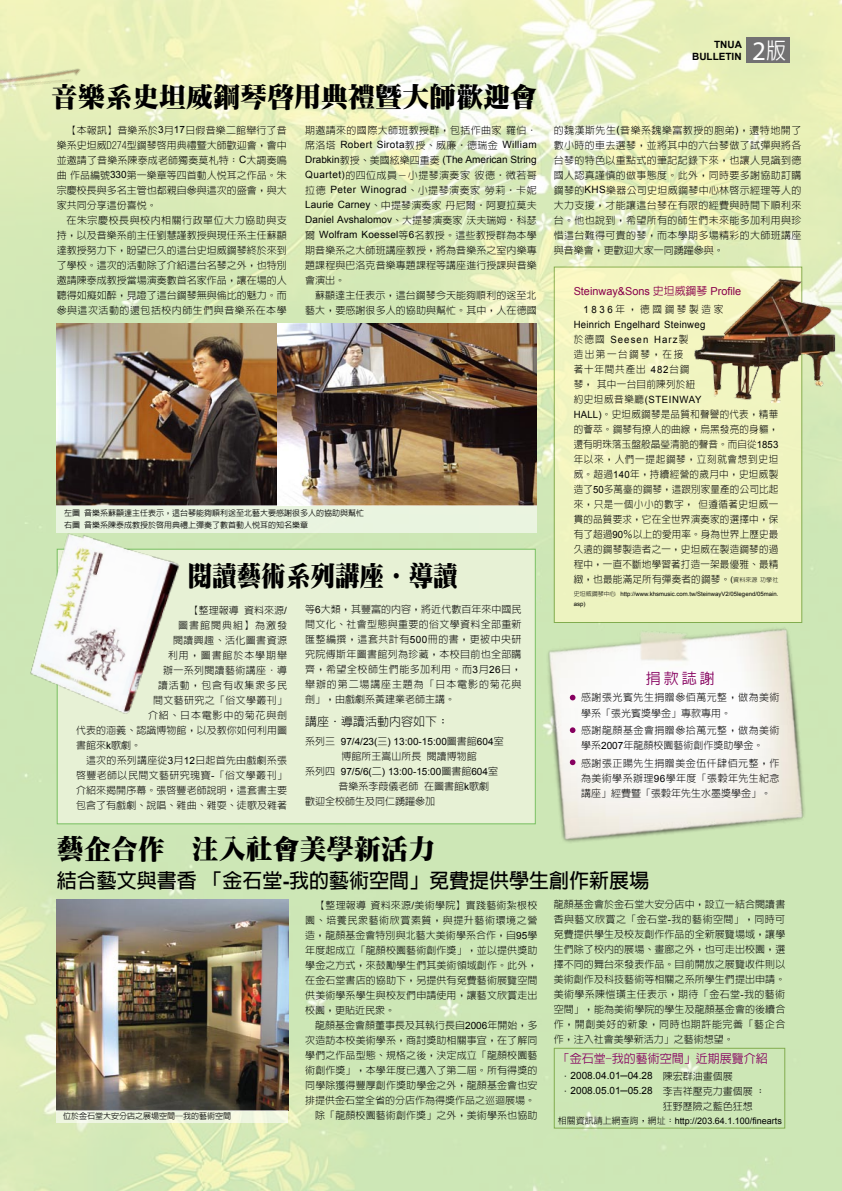
<style>
.page{position:relative;width:842px;height:1191px;background:#fff}
.page>*{position:absolute;margin:0;border:0;box-sizing:border-box;transform-origin:0 0}
.t1{font:900 27px "AR Ming B5";color:#000}
.t2{font:900 27px "AR Ming B5";color:#000;scale:.91 1}
.t3{font:27px "Myriad Pro";color:#fff}
.t4{font:700 20px "AR Hei B5";color:#000}
.t5{font:500 15px "AR Hei B5";color:#86005f}
.t6{font:500 12px "AR Hei B5";color:#86005f}
.t7{font:300 12px "AR Hei B5";color:#000}
.t8{font:11px "Arial";color:#89004b}
.t9{font:300 10px/15px "AR Hei B5";letter-spacing:.01em;color:#000;text-align:justify}
.t10{font:300 10px/15px "AR Hei B5";letter-spacing:.01em;color:#000;text-align:justify;scale:.96 1}
.t11{font:10px/15px "Arial";letter-spacing:.005em;color:#000}
.t12{font:300 10px/15px "AR Hei B5";letter-spacing:.045em;color:#000}
.t13{font:300 10px "AR Hei B5";letter-spacing:.035em;color:#000}
.t14{font:10px/15px "Arial";letter-spacing:.025em;color:#000;scale:.96 1}
.t15{font:300 10px/15px "AR Hei B5";letter-spacing:.085em;color:#000;scale:.96 1}
.t16{font:300 10px "AR Hei B5";letter-spacing:.04em;color:#000}
.t17{font:10px "Arial";letter-spacing:.06em;color:#000;scale:.96 1}
.t18{font:300 10px "AR Hei B5";letter-spacing:.28em;color:#000;scale:.96 1}
.t19{font:300 10px "AR Hei B5";letter-spacing:.075em;color:#000}
.t20{font:700 10px/12px "Arial";color:#000;text-align:right}
.t21{font:300 10px "AR Hei B5";letter-spacing:.08em;color:#000}
.t22{font:300 10px "AR Hei B5";letter-spacing:.09em;color:#000}
.t23{font:300 10px "AR Hei B5";letter-spacing:.1em;color:#000}
.t24{font:9px "Arial";color:#000}
.t25{font:500 8px/12.4px "AR Hei B5";color:#000}
.t26{font:6px/10px "Arial";color:#000}
.s1{font-family:"Arial";font-weight:400}
.s2{font-family:"AR Hei B5";font-weight:300}
.s3{font-family:"AR Hei B5";font-weight:500;font-size:22.4px}
.s4{font-family:"AR Hei B5";font-weight:500}
.s5{font-family:"Arial";font-weight:400;font-size:8px}
.s6{font-family:"Arial"}
</style>
<div class="page">
<img style="left:0;top:0;width:842px;height:1191px">
<img style="left:0;top:0;width:142px;height:284px">
<img style="left:57px;top:899px;width:231px;height:211px">
<img style="left:57px;top:323px;width:480px;height:182px">
<div style="left:554px;top:267px;width:248px;height:355px;background:#eff4c0"></div>
<img style="left:675px;top:271px;width:167px;height:131px">
<div style="left:57px;top:505px;width:480px;height:28px;background:#e9f4e0"></div>
<img style="left:540px;top:618px;width:273px;height:242px">
<div style="left:57px;top:1110px;width:231px;height:13px;background:#eef6e0"></div>
<div style="left:747px;top:37px;width:43px;height:26px;background:#727172"></div>
<div style="left:57px;top:549px;width:478px;height:275px;background:#e7f1d5"></div>
<img style="left:22px;top:525px;width:162px;height:195px">
<svg style="left:570px;top:694px;width:5px;height:6px"></svg>
<svg style="left:570px;top:727px;width:5px;height:6px"></svg>
<svg style="left:570px;top:759px;width:5px;height:6px"></svg>
<h1 class="t1" style="left:51px;top:84px;width:488px">音樂系史坦威鋼琴啟用典禮暨大師歡迎會</h1>
<p class="t9" style="left:57px;top:122px;width:232px;text-indent:10px">【本報訊】音樂系於<span class="s1">3</span>月<span class="s1">17</span>日假音樂二館舉行了音樂系史坦威D274型鋼琴啟用典禮暨大師歡迎會，會中並邀請了音樂系陳泰成老師獨奏莫札特：<span class="s1">C</span>大調奏鳴曲作品編號<span class="s1">330</span>第一樂章等四首動人悅耳之作品。朱宗慶校長與多名主管也都親自參與這次的盛會，與大家共同分享這份喜悅。</p>
<p class="t9" style="left:57px;top:212px;width:232px;text-indent:10px">在朱宗慶校長與校內相關行政單位大力協助與支持，以及音樂系前主任劉慧謹教授與現任系主任蘇顯達教授努力下，盼望已久的這台史坦威鋼琴終於來到了學校。這次的活動除了介紹這台名琴之外，也特別邀請陳泰成教授當場演奏數首名家作品，讓在場的人聽得如癡如醉，見證了這台鋼琴無與倫比的魅力。而參與這次活動的還包括校內師生們與音樂系在本學</p>
<p class="t13" style="left:305px;top:125px;width:233px">期邀請來的國際大師班教授群，包括作曲家羅伯．</p>
<p class="t11" style="left:305px;top:137px;width:233px"><span class="s2">席洛塔</span> Robert Sirota<span class="s2">教授、威廉‧德瑞金</span> William<br>Drabkin<span class="s2">教授、美國絃樂四重奏</span> (The American String</p>
<p class="t9" style="left:305px;top:167px;width:233px"><span class="s1">Quartet)</span>的四位成員－小提琴演奏家彼德‧微若哥拉德 <span class="s1">Peter Winograd</span>、小提琴演奏家勞莉‧卡妮<span class="s1">Laurie Carney</span>、中提琴演奏家丹尼爾‧阿夏拉莫夫</p>
<p class="t11" style="left:305px;top:212px;width:233px">Daniel Avshalomov<span class="s2">、大提琴演奏家沃夫瑞姆‧科瑟爾</span> Wolfram Koessel<span class="s2">等</span>6<span class="s2">名教授。這些教授群為本學</span></p>
<p class="t9" style="left:305px;top:242px;width:233px">期音樂系之大師班講座教授，將為音樂系之室內樂專題課程與巴洛克音樂專題課程等講座進行授課與音樂會演出。</p>
<p class="t9" style="left:305px;top:287px;width:233px;text-align:right">蘇顯達主任表示，這台鋼琴今天能夠順利的送至北藝大，要感謝很多人的協助與幫忙。其中，人在德國</p>
<p class="t25" style="left:64px;top:506px;width:302px">左圖 音樂系蘇顯達主任表示，這台琴能夠順利送至北藝大要感謝很多人的協助與幫忙右圖 音樂系陳泰成教授於啟用典禮上彈奏了數首動人悅耳的知名樂章</p>
<h1 class="t2" style="left:188px;top:562px;width:299px">閱讀藝術系列講座．導讀</h1>
<p class="t9" style="left:189px;top:603px;width:100px">【整理報導 資料來源<span class="s1">/</span></p>
<p class="t23" style="left:178px;top:620px;width:111px">圖書館閱典組】為激發</p>
<p class="t16" style="left:173px;top:635px;width:116px">閱讀興趣、活化圖書資源</p>
<p class="t22" style="left:168px;top:650px;width:121px">利用，圖書館於本學期舉</p>
<p class="t13" style="left:163px;top:665px;width:125px">辦一系列閱讀藝術講座．導</p>
<p class="t21" style="left:158px;top:680px;width:131px">讀活動，包含有收集眾多民</p>
<p class="t13" style="left:153px;top:695px;width:135px">間文藝研究之「俗文學叢刊」</p>
<p class="t19" style="left:148px;top:710px;width:140px">介紹、日本電影中的菊花與劍</p>
<p class="t9" style="left:76px;top:723px;width:212px">代表的涵義、認識博物館，以及教你如何利用圖</p>
<p class="t9" style="left:76px;top:738px;width:66px">書館來<span class="s1">k</span>歌劇。</p>
<p class="t9" style="left:86px;top:753px;width:203px">這次的系列講座從<span class="s1">3</span>月<span class="s1">12</span>日起首先由戲劇系張</p>
<p class="t16" style="left:76px;top:770px;width:212px">啟豐老師以民間文藝研究瑰寶<span class="s1">-</span>「俗文學叢刊」</p>
<p class="t9" style="left:76px;top:783px;width:212px">介紹來揭開序幕。張啟豐老師說明，這套書主要</p>
<p class="t9" style="left:76px;top:798px;width:212px">包含了有戲劇、說唱、雜曲、雜耍、徒歌及雜著</p>
<p class="t9" style="left:305px;top:602px;width:218px">等<span class="s1">6</span>大類，其豐富的內容，將近代數百年來中國民間文化、社會型態與重要的俗文學資料全部重新匯整編撰，這套共計有<span class="s1">500</span>冊的書，更被中央研究院傅斯年圖書館列為珍藏，本校目前也全部購齊，希望全校師生們能多加利用。而<span class="s1">3</span>月<span class="s1">26</span>日，舉辦的第二場講座主題為「日本電影的菊花與劍」，由戲劇系黃建業老師主講。</p>
<p class="t7" style="left:305px;top:715px;width:145px">講座．導讀活動內容如下：</p>
<p class="t11" style="left:305px;top:733px;width:200px"><span class="s2">系列三</span> 97/4/23(<span class="s2">三</span>) 13:00-15:00<span class="s2">圖書館</span>604<span class="s2">室</span></p>
<p class="t9" style="left:341px;top:748px;width:137px">博館所王嵩山所長 閱讀博物館</p>
<p class="t11" style="left:305px;top:763px;width:194px"><span class="s2">系列四</span> 97/5/6(<span class="s2">二</span>) 13:00-15:00<span class="s2">圖書館</span>604<span class="s2">室</span></p>
<p class="t9" style="left:305px;top:778px;width:185px;text-indent:33px">音樂系李葭儀老師 在圖書館<span class="s1">k</span>歌劇歡迎全校師生及同仁踴躍參加</p>
<p class="t20" style="left:692px;top:39px;width:51px">TNUA<br>BULLETIN</p>
<h1 class="t3" style="left:752px;top:34px;width:35px">2<span class="s3">版</span></h1>
<p class="t9" style="left:554px;top:122px;width:249px">的魏漢斯先生<span class="s1">(</span>音樂系魏樂富教授的胞弟<span class="s1">)</span>，還特地開了數小時的車去選琴，並將其中的六台琴做了試彈與將各台琴的特色以重點式的筆記記錄下來，也讓人見識到德國人認真謹慎的做事態度。此外，同時要多謝協助訂購鋼琴的<span class="s1">KHS</span>樂器公司史坦威鋼琴中心林啟示經理等人的大力支援，才能讓這台琴在有限的經費與時間下順利來台。他也說到，希望所有的師生們未來能多加利用與珍惜這台難得可貴的琴，而本學期多場精彩的大師班講座與音樂會，更歡迎大家一同踴躍參與。</p>
<p class="t8" style="left:574px;top:284px;width:169px">Steinway&amp;Sons <span class="s4">史坦威鋼琴</span> Profile</p>
<p class="t18" style="left:584px;top:304px;width:147px"><span class="s1">1836</span>年，德國鋼琴製造家</p>
<p class="t14" style="left:574px;top:317px;width:139px">Heinrich Engelhard Steinweg<span class="s2">於德國</span> Seesen Harz<span class="s2">製</span></p>
<p class="t15" style="left:574px;top:347px;width:128px">造出第一台鋼琴，在接著十年間共產出 <span class="s1">482</span>台鋼琴，其中一台目前陳列於紐</p>
<p class="t17" style="left:574px;top:393px;width:135px"><span class="s2">約史坦威音樂廳</span>(STEINWAY</p>
<p class="t10" style="left:574px;top:407px;width:215px"><span class="s1">HALL)</span>。史坦威鋼琴是品質和聲譽的代表，精華的薈萃。鋼琴有撩人的曲線，烏黑發亮的身軀，還有明珠落玉盤般晶瑩清脆的聲音。而自從<span class="s1">1853</span>年以來，人們一提起鋼琴，立刻就會想到史坦威。超過<span class="s1">140</span>年，持續經營的歲月中，史坦威製造了<span class="s1">50</span>多萬臺的鋼琴，這跟別家量產的公司比起來，只是一個小小的數字，但遵循著史坦威一貫的品質要求，它在全世界演奏家的選擇中，保有了超過<span class="s1">90</span>％以上的愛用率。身為世界上歷史最久遠的鋼琴製造者之一，史坦威在製造鋼琴的過程中，一直不斷地學習著打造一架最優雅、最精緻，也最能滿足所有彈奏者的鋼琴。<span class="s5">(</span><sup>資料來源功學社</sup></p>
<p class="t26" style="left:574px;top:589px;width:206px"><span class="s2">史坦威鋼琴中心</span> http://www.khsmusic.com.tw/SteinwayV2/05legend/05main. asp)</p>
<h3 class="t5" style="left:646px;top:671px;width:70px">捐款誌謝</h3>
<p class="t12" style="left:581px;top:690px;width:200px">感謝張光賓先生捐贈參佰萬元整，做為美術學系「張光賓獎學金」專款專用。</p>
<p class="t12" style="left:581px;top:723px;width:200px">感謝龍顏基金會捐贈參拾萬元整，做為美術學系<span class="s1">2007</span>年龍顏校園藝術創作獎助學金。</p>
<p class="t9" style="left:581px;top:756px;width:200px">感謝張正暘先生捐贈美金伍仟肆佰元整，作為美術學系辦理<span class="s1">96</span>學年度「張穀年先生紀念講座」經費暨「張穀年先生水墨獎學金」。</p>
<h1 class="t1" style="left:57px;top:835px;width:380px">藝企合作 注入社會美學新活力</h1>
<h2 class="t4" style="left:57px;top:870px;width:594px">結合藝文與書香「金石堂<span class="s6">-</span>我的藝術空間」免費提供學生創作新展場</h2>
<p class="t25" style="left:63px;top:1110px;width:170px">位於金石堂大安分店之展場空間--我的藝術空間</p>
<p class="t9" style="left:305px;top:897px;width:234px;text-indent:10px">【整理報導資料來源<span class="s1">/</span>美術學院】實踐藝術紮根校園、培養民眾藝術欣賞素質，與提升藝術環境之營造，龍顏基金會特別與北藝大美術學系合作，自<span class="s1">95</span>學年度起成立「龍顏校園藝術創作獎」，並以提供獎助學金之方式，來鼓勵學生們其美術領域創作。此外，在金石堂書店的協助下，另提供有免費藝術展覽空間供美術學系學生與校友們申請使用，讓藝文欣賞走出校園，更貼近民眾。</p>
<p class="t9" style="left:305px;top:1017px;width:234px;text-align:right">龍顏基金會顏董事長及其執行長自<span class="s1">2006</span>年開始，多次造訪本校美術學系，商討獎助相關事宜，在了解同學們之作品型態、規格之後，決定成立「龍顏校園藝術創作獎」，本學年度已邁入了第二屆。所有得獎的同學除獲得豐厚創作獎助學金之外，龍顏基金會也安排提供金石堂全省的分店作為得獎作品之巡迴展場。除「龍顏校園藝術創作獎」之外，美術學系也協助</p>
<p class="t9" style="left:554px;top:897px;width:233px">龍顏基金會於金石堂大安分店中，設立一結合閱讀書香與藝文欣賞之「金石堂<span class="s1">-</span>我的藝術空間」，同時可免費提供學生及校友創作作品的全新展覽場域，讓學生們除了校內的展場、畫廊之外，也可走出校園，選擇不同的舞台來發表作品。目前開放之展覽收件則以美術創作及科技藝術等相關之系所學生們提出申請。美術學系陳愷璜主任表示，期待「金石堂<span class="s1">-</span>我的藝術空間」，能為美術學院的學生及龍顏基金會的後續合作，開創美好的新象，同時也期許能完善「藝企合作，注入社會美學新活力」之藝術想望。</p>
<p class="t6" style="left:558px;top:1052px;width:211px">「金石堂-我的藝術空間」近期展覽介紹</p>
<p class="t11" style="left:560px;top:1068px;width:206px"><span class="s2">．</span>2008.04.01─04.28<span class="s2">　陳宏群油畫個展．</span>2008.05.01─05.28<span class="s2">　李吉祥壓克力畫個展：</span></p>
<p class="t9" style="left:663px;top:1098px;width:91px">狂野歷險之藍色狂想</p>
<p class="t24" style="left:558px;top:1114px;width:226px"><span class="s2">相關資訊請上網查詢，網址：</span>http://203.64.1.100/finearts</p>
</div>
